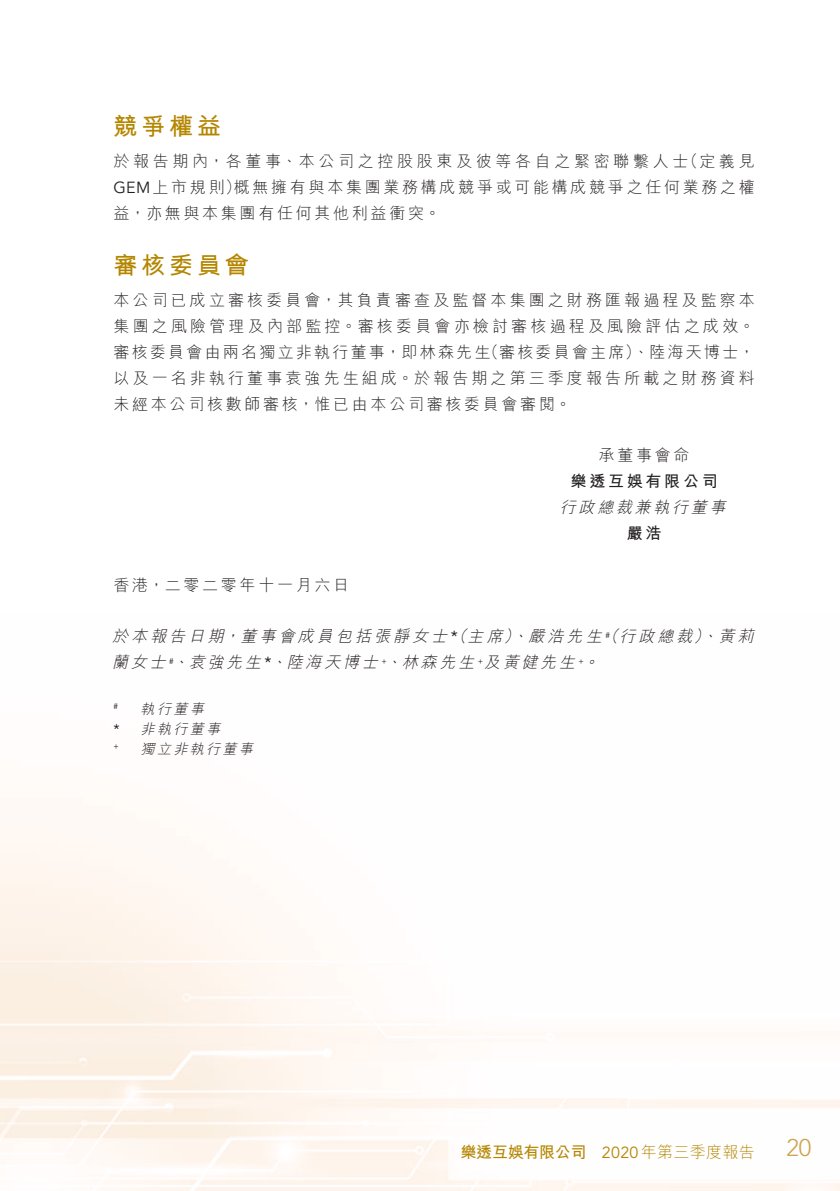
<style>
.page{position:relative;width:840px;height:1191px;background:#fff}
.page>*{position:absolute;margin:0;border:0;box-sizing:border-box;transform-origin:0 0}
._01_Heading_1{font:700 24px "M Hei HK";letter-spacing:.16em;color:#b48600}
.t1{font:300 24px "Avenir LT Std";color:#cca34f}
._00_Body_text{font:300 16px/26px "M Hei HK";letter-spacing:.17em;color:#231f20;text-align:justify}
._00_Body_text-2{font:300 16px/26px "M Hei HK";letter-spacing:.195em;color:#231f20;text-align:right}
._00_Body_text-3{font:italic 300 16px "M Hei HK";color:#231f20}
.t2{font:300 16px "M Hei HK";letter-spacing:.02em;color:#b48600}
._00_Body_text-4{font:700 16px "M Hei HK";letter-spacing:.17em;color:#231f20}
.t3{font:700 16px "M Hei HK";letter-spacing:-.02em;color:#b48600}
._10_Notes_text{font:italic 300 14px "M Hei HK";color:#231f20}
._10_Notes_text-2{font:14px "Avenir LT Std";color:#231f20}
._00_Body_text-5{font:8.2px "Avenir LT Std";color:#231f20}
._10_Notes_text-3{font:8.2px "Avenir LT Std";color:#231f20}
.s1{font-family:"Avenir LT Std";font-weight:400}
.s2{font-family:"Avenir LT Std";font-weight:400;font-style:normal}
</style>
<div class="page">
<p class="_01_Heading_1" style="left:113px;top:109px;width:109px">競爭權益</p>
<p class="_00_Body_text" style="left:113px;top:147px;width:642px">於報告期內，各董事、本公司之控股股東及彼等各自之緊密聯繫人 （士 定義見<span class="s1">GEM</span>上市規則概） 無擁有與本集團業務構成競爭或可能構成競爭之任何業務之權益，亦無與本集團有任何其他利益衝突。</p>
<p class="_01_Heading_1" style="left:113px;top:248px;width:137px">審核委員會</p>
<p class="_00_Body_text-2" style="left:113px;top:287px;width:642px">本公司已成立審核委員會，其負責審查及監督本集團之財務匯報過程及監察本集團之風險管理及內部監控。審核委員會亦檢討審核過程及風險評估之成效。（審核委員會主席）、陸海天博士，</p>
<p class="_00_Body_text" style="left:113px;top:339px;width:642px;text-align:left">審核委員會由兩名獨立非執行董事，即林森先生<br>以及一名非執行董事袁強先生組成。於報告期之第三季度報告所載之財務資料未經本公司核數師審核，惟已由本公司審核委員會審閱。</p>
<p class="_00_Body_text" style="left:598px;top:442px;width:92px">承董事會命</p>
<p class="_00_Body_text-4" style="left:570px;top:470px;width:149px">樂透互娛有限公司</p>
<p class="_00_Body_text-3" style="left:559px;top:499px;width:171px">行政總裁兼執行董事</p>
<p class="_00_Body_text-4" style="left:626px;top:522px;width:36px">嚴浩</p>
<p class="_00_Body_text" style="left:113px;top:572px;width:237px">香港，二零二零年十一月六日</p>
<p class="_00_Body_text-5" style="left:605px;top:630px;width:6px">#</p>
<p class="_00_Body_text-3" style="left:718px;top:628px;width:40px">黃莉</p>
<p class="_00_Body_text-3" style="left:240px;top:628px;width:219px">董事會成員包括張靜女士<span class="s2">*</span></p>
<p class="_00_Body_text-3" style="left:602px;top:628px;width:21px">（</p>
<p class="_00_Body_text-3" style="left:450px;top:628px;width:21px">（</p>
<p class="_00_Body_text-3" style="left:503px;top:628px;width:29px">）、</p>
<p class="_00_Body_text-3" style="left:693px;top:628px;width:29px">）、</p>
<p class="_00_Body_text-3" style="left:112px;top:628px;width:116px">於本報告日期</p>
<p class="_00_Body_text-5" style="left:169px;top:656px;width:6px">#</p>
<p class="_00_Body_text-3" style="left:619px;top:628px;width:78px">行政總裁</p>
<p class="_00_Body_text-3" style="left:528px;top:628px;width:78px">嚴浩先生</p>
<p class="_00_Body_text-3" style="left:467px;top:628px;width:40px">主席</p>
<p class="_00_Body_text-3" style="left:224px;top:628px;width:21px">，</p>
<p class="_00_Body_text-3" style="left:287px;top:654px;width:120px">陸海天博士、</p>
<p class="_00_Body_text-3" style="left:112px;top:654px;width:82px">蘭女士、</p>
<p class="_00_Body_text-5" style="left:381px;top:656px;width:7px">+</p>
<p class="_00_Body_text-3" style="left:189px;top:654px;width:103px">袁強先生<span class="s2">*</span>、</p>
<p class="_00_Body_text-5" style="left:578px;top:656px;width:7px">+</p>
<p class="_00_Body_text-3" style="left:401px;top:654px;width:202px">林森先生及黃健先生。</p>
<p class="_00_Body_text-5" style="left:477px;top:656px;width:7px">+</p>
<p class="_10_Notes_text-3" style="left:113px;top:702px;width:6px">#</p>
<p class="_10_Notes_text" style="left:140px;top:701px;width:68px">執行董事</p>
<p class="_10_Notes_text-2" style="left:113px;top:721px;width:8px">*</p>
<p class="_10_Notes_text" style="left:140px;top:721px;width:84px">非執行董事</p>
<p class="_10_Notes_text-3" style="left:113px;top:742px;width:7px">+</p>
<p class="_10_Notes_text" style="left:140px;top:741px;width:117px">獨立非執行董事</p>
<p class="t3" style="left:460px;top:1140px;width:127px">樂透互娛有限公司</p>
<p class="t2" style="left:601px;top:1143px;width:154px"><span class="s1">2020</span> 年第三季度報告</p>
<h1 class="t1" style="left:785px;top:1134px;width:26px">20</h1>
</div>
